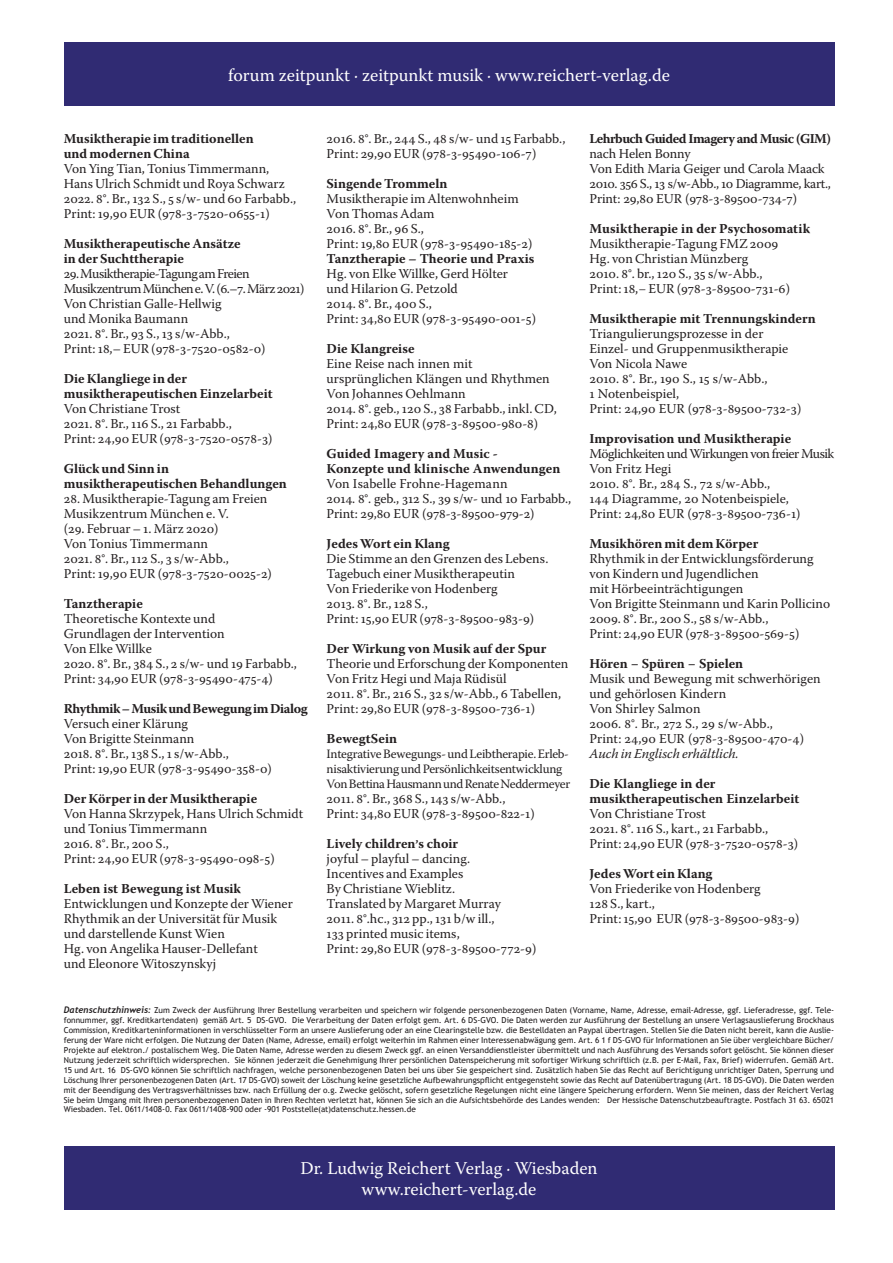
<style>
.page{position:relative;width:893px;height:1263px;background:#fff}
.page>*{position:absolute;margin:0;border:0;box-sizing:border-box;transform-origin:0 0}
.t1{font:18px/21px "Warnock Pro";color:#fff;text-align:center}
.t2{font:13.5px/15px "Warnock Pro";color:#231f20}
.t3{font:700 13.5px/15px "Warnock Pro";color:#231f20}
.t4{font:700 13.5px "Warnock Pro";letter-spacing:-.04em;color:#231f20}
.t5{font:700 13.5px "Warnock Pro";letter-spacing:-.025em;color:#231f20}
.t6{font:italic 13.5px "Warnock Pro";letter-spacing:-.005em;color:#231f20}
.t7{font:12.75px/15px "Warnock Pro";letter-spacing:-.02em;color:#231f20}
.t8{font:8.25px/9.9px "Trebuchet MS";letter-spacing:.005em;color:#231f20;text-align:justify}
.s1{font-family:"Trebuchet";font-weight:700;font-style:italic;font-size:9px}
</style>
<div class="page">
<div style="left:64px;top:43px;width:770px;height:63px;background:#302b73"></div>
<div style="left:64px;top:1146px;width:770px;height:64px;background:#302b73"></div>
<h1 class="t1" style="left:228px;top:64px;width:443px">forum zeitpunkt ∙ zeitpunkt musik ∙ www.reichert-verlag.de</h1>
<p class="t3" style="left:64px;top:131px;width:191px">Musiktherapie im traditionellen und modernen China</p>
<p class="t2" style="left:64px;top:161px;width:234px">Von Ying Tian, Tonius Timmermann, Hans Ulrich Schmidt und Roya Schwarz 2022. 8°. Br., 132 S., 5 s/w- und 60 Farbabb., Print: 19,90 EUR (978-3-7520-0655-1)</p>
<p class="t3" style="left:64px;top:236px;width:178px">Musiktherapeutische Ansätze in der Suchttherapie</p>
<p class="t2" style="left:64px;top:266px;width:242px">29. Musiktherapie-Tagung am Freien Musikzentrum München e. V. (6.–7. März 2021)<br>Von Christian Galle-Hellwig<br>und Monika Baumann<br>2021. 8°. Br., 93 S., 13 s/w-Abb.,<br>Print: 18,– EUR (978-3-7520-0582-0)</p>
<p class="t3" style="left:64px;top:371px;width:210px">Die Klangliege in der musiktherapeutischen Einzelarbeit</p>
<p class="t2" style="left:64px;top:401px;width:210px">Von Christiane Trost<br>2021. 8°. Br., 116 S., 21 Farbabb.,<br>Print: 24,90 EUR (978-3-7520-0578-3)</p>
<p class="t3" style="left:64px;top:461px;width:225px">Glück und Sinn in musiktherapeutischen Behandlungen</p>
<p class="t2" style="left:64px;top:491px;width:210px">28. Musiktherapie-Tagung am Freien<br>Musikzentrum München e. V.<br>(29. Februar – 1. März 2020)<br>Von Tonius Timmermann<br>2021. 8°. Br., 112 S., 3 s/w-Abb.,<br>Print: 19,90 EUR (978-3-7520-0025-2)</p>
<p class="t3" style="left:64px;top:596px;width:81px">Tanztherapie</p>
<p class="t2" style="left:64px;top:611px;width:235px">Theoretische Kontexte und<br>Grundlagen der Intervention<br>Von Elke Willke<br>2020. 8°. Br., 384 S., 2 s/w- und 19 Farbabb.,<br>Print: 34,90 EUR (978-3-95490-475-4)</p>
<p class="t5" style="left:64px;top:700px;width:245px">Rhythmik – Musik und Bewegung im Dialog</p>
<p class="t2" style="left:64px;top:716px;width:210px">Versuch einer Klärung<br>Von Brigitte Steinmann<br>2018. 8°. Br., 138 S., 1 s/w-Abb.,<br>Print: 19,90 EUR (978-3-95490-358-0)</p>
<p class="t3" style="left:64px;top:791px;width:195px">Der Körper in der Musiktherapie</p>
<p class="t2" style="left:64px;top:806px;width:241px">Von Hanna Skrzypek, Hans Ulrich Schmidt und Tonius Timmermann<br>2016. 8°. Br., 200 S.,<br>Print: 24,90 EUR (978-3-95490-098-5)</p>
<p class="t3" style="left:64px;top:881px;width:179px">Leben ist Bewegung ist Musik</p>
<p class="t2" style="left:64px;top:896px;width:231px">Entwicklungen und Konzepte der Wiener Rhythmik an der Universität für Musik und darstellende Kunst Wien<br>Hg. von Angelika Hauser-Dellefant<br>und Eleonore Witoszynskyj</p>
<p class="t2" style="left:327px;top:131px;width:240px">2016. 8°. Br., 244 S., 48 s/w- und 15 Farbabb.,<br>Print: 29,90 EUR (978-3-95490-106-7)</p>
<p class="t3" style="left:327px;top:176px;width:122px">Singende Trommeln</p>
<p class="t2" style="left:327px;top:191px;width:207px">Musiktherapie im Altenwohnheim<br>Von Thomas Adam<br>2016. 8°. Br., 96 S.,<br>Print: 19,80 EUR (978-3-95490-185-2)</p>
<p class="t3" style="left:327px;top:251px;width:209px">Tanztherapie – Theorie und Praxis</p>
<p class="t2" style="left:327px;top:266px;width:211px">Hg. von Elke Willke, Gerd Hölter<br>und Hilarion G. Petzold<br>2014. 8°. Br., 400 S.,<br>Print: 34,80 EUR (978-3-95490-001-5)</p>
<p class="t3" style="left:327px;top:341px;width:90px">Die Klangreise</p>
<p class="t2" style="left:327px;top:356px;width:232px">Eine Reise nach innen mit ursprünglichen Klängen und Rhythmen Von Johannes Oehlmann<br>2014. 8°. geb., 120 S., 38 Farbabb., inkl. CD, Print: 24,80 EUR (978-3-89500-980-8)</p>
<p class="t3" style="left:327px;top:446px;width:235px">Guided Imagery and Music -<br>Konzepte und klinische Anwendungen</p>
<p class="t2" style="left:327px;top:476px;width:246px">Von Isabelle Frohne-Hagemann<br>2014. 8°. geb., 312 S., 39 s/w- und 10 Farbabb.,<br>Print: 29,80 EUR (978-3-89500-979-2)</p>
<p class="t3" style="left:327px;top:536px;width:125px">Jedes Wort ein Klang</p>
<p class="t2" style="left:327px;top:551px;width:223px">Die Stimme an den Grenzen des Lebens.<br>Tagebuch einer Musiktherapeutin<br>Von Friederike von Hodenberg<br>2013. 8°. Br., 128 S.,<br>Print: 15,90 EUR (978-3-89500-983-9)</p>
<p class="t3" style="left:327px;top:641px;width:221px">Der Wirkung von Musik auf der Spur</p>
<p class="t2" style="left:327px;top:656px;width:243px">Theorie und Erforschung der Komponenten Von Fritz Hegi und Maja Rüdisül<br>2011. 8°. Br., 216 S., 32 s/w-Abb., 6 Tabellen, Print: 29,80 EUR (978-3-89500-736-1)</p>
<p class="t3" style="left:327px;top:730px;width:72px">BewegtSein</p>
<p class="t7" style="left:327px;top:746px;width:245px">Integrative Bewegungs- und Leibtherapie. Erleb&shy;nisaktivierung und Persönlichkeitsentwicklung<br>Von Bettina Hausmann und Renate Neddermeyer</p>
<p class="t2" style="left:327px;top:791px;width:210px">2011. 8°. Br., 368 S., 143 s/w-Abb.,<br>Print: 34,80 EUR (978-3-89500-822-1)</p>
<p class="t3" style="left:327px;top:836px;width:133px">Lively children,s choir</p>
<p class="t2" style="left:327px;top:851px;width:211px">joyful – playful – dancing.<br>Incentives and Examples<br>By Christiane Wieblitz.<br>Translated by Margaret Murray<br>2011. 8°.hc., 312 pp., 131 b/w ill.,<br>133 printed music items,<br>Print: 29,80 EUR (978-3-89500-772-9)</p>
<p class="t4" style="left:589px;top:130px;width:243px">Lehrbuch Guided Imagery and Music (GIM)</p>
<p class="t2" style="left:589px;top:146px;width:243px">nach Helen Bonny<br>Von Edith Maria Geiger und Carola Maack 2010. 356 S., 13 s/w-Abb., 10 Diagramme, kart., Print: 29,80 EUR (978-3-89500-734-7)</p>
<p class="t3" style="left:589px;top:221px;width:222px">Musiktherapie in der Psychosomatik</p>
<p class="t2" style="left:589px;top:236px;width:202px">Musiktherapie-Tagung FMZ 2009<br>Hg. von Christian Münzberg<br>2010. 8°. br., 120 S., 35 s/w-Abb.,<br>Print: 18,− EUR (978-3-89500-731-6)</p>
<p class="t3" style="left:589px;top:311px;width:228px">Musiktherapie mit Trennungskindern</p>
<p class="t2" style="left:589px;top:326px;width:213px">Triangulierungsprozesse in der<br>Einzel- und Gruppenmusiktherapie<br>Von Nicola Nawe<br>2010. 8°. Br., 190 S., 15 s/w-Abb.,<br>1 Notenbeispiel,<br>Print: 24,90 EUR (978-3-89500-732-3)</p>
<p class="t3" style="left:589px;top:431px;width:203px">Improvisation und Musiktherapie</p>
<p class="t2" style="left:589px;top:446px;width:246px">Möglichkeiten und Wirkungen von freier Musik Von Fritz Hegi<br>2010. 8°. Br., 284 S., 72 s/w-Abb.,<br>144 Diagramme, 20 Notenbeispiele,<br>Print: 24,80 EUR (978-3-89500-736-1)</p>
<p class="t3" style="left:589px;top:536px;width:170px">Musikhören mit dem Körper</p>
<p class="t2" style="left:589px;top:551px;width:242px">Rhythmik in der Entwicklungsförderung von Kindern und Jugendlichen<br>mit Hörbeeinträchtigungen<br>Von Brigitte Steinmann und Karin Pollicino 2009. 8°. Br., 200 S., 58 s/w-Abb.,<br>Print: 24,90 EUR (978-3-89500-569-5)</p>
<p class="t3" style="left:589px;top:656px;width:155px">Hören − Spüren − Spielen</p>
<p class="t2" style="left:589px;top:671px;width:233px">Musik und Bewegung mit schwerhörigen und gehörlosen Kindern<br>Von Shirley Salmon<br>2006. 8°. Br., 272 S., 29 s/w-Abb.,<br>Print: 24,90 EUR (978-3-89500-470-4)</p>
<p class="t6" style="left:589px;top:745px;width:151px">Auch in Englisch erhältlich.</p>
<p class="t3" style="left:589px;top:776px;width:211px">Die Klangliege in der musiktherapeutischen Einzelarbeit</p>
<p class="t2" style="left:589px;top:806px;width:210px">Von Christiane Trost<br>2021. 8°. 116 S., kart., 21 Farbabb.,<br>Print: 24,90 EUR (978-3-7520-0578-3)</p>
<p class="t3" style="left:589px;top:866px;width:125px">Jedes Wort ein Klang</p>
<p class="t2" style="left:589px;top:881px;width:211px">Von Friederike von Hodenberg<br>128 S., kart.,<br>Print: 15,90 EUR (978-3-89500-983-9)</p>
<p class="t8" style="left:64px;top:1005px;width:772px"><span class="s1">Datenschutzhinweis:</span> Zum Zweck der Ausführung Ihrer Bestellung verarbeiten und speichern wir folgende personenbezogenen Daten (Vorname, Name, Adresse, email-Adresse, ggf. Lieferadresse, ggf. Tele&shy;fonnummer, ggf. Kreditkartendaten) gemäß Art. 5 DS-GVO. Die Verarbeitung der Daten erfolgt gem. Art. 6 DS-GVO. Die Daten werden zur Ausführung der Bestellung an unsere Verlagsauslieferung Brockhaus Commission, Kreditkarteninformationen in verschlüsselter Form an unsere Auslieferung oder an eine Clearingstelle bzw. die Bestelldaten an Paypal übertragen. Stellen Sie die Daten nicht bereit, kann die Auslie&shy;ferung der Ware nicht erfolgen. Die Nutzung der Daten (Name, Adresse, email) erfolgt weiterhin im Rahmen einer Interessenabwägung gem. Art. 6 1 f DS-GVO für Informationen an Sie über vergleichbare Bücher/ Projekte auf elektron./ postalischem Weg. Die Daten Name, Adresse werden zu diesem Zweck ggf. an einen Versanddienstleister übermittelt und nach Ausführung des Versands sofort gelöscht. Sie können dieser Nutzung jederzeit schriftlich widersprechen. Sie können jederzeit die Genehmigung Ihrer persönlichen Datenspeicherung mit sofortiger Wirkung schriftlich (z.B. per E-Mail, Fax, Brief) widerrufen. Gemäß Art.<br>15 und Art. 16 DS-GVO können Sie schriftlich nachfragen, welche personenbezogenen Daten bei uns über Sie gespeichert sind. Zusätzlich haben Sie das Recht auf Berichtigung unrichtiger Daten, Sperrung und Löschung Ihrer personenbezogenen Daten (Art. 17 DS-GVO) soweit der Löschung keine gesetzliche Aufbewahrungspflicht entgegensteht sowie das Recht auf Datenübertragung (Art. 18 DS-GVO). Die Daten werden mit der Beendigung des Vertragsverhältnisses bzw. nach Erfüllung der o.g. Zwecke gelöscht, sofern gesetzliche Regelungen nicht eine längere Speicherung erfordern. Wenn Sie meinen, dass der Reichert Verlag Sie beim Umgang mit Ihren personenbezogenen Daten in Ihren Rechten verletzt hat, können Sie sich an die Aufsichtsbehörde des Landes wenden: Der Hessische Datenschutzbeauftragte. Postfach 31 63. 65021<br>Wiesbaden. Tel. 0611/1408-0. Fax 0611/1408-900 oder -901 Poststelle(at)datenschutz.hessen.de</p>
<h1 class="t1" style="left:300px;top:1157px;width:299px">Dr. Ludwig Reichert Verlag ∙ Wiesbaden www.reichert-verlag.de</h1>
</div>
